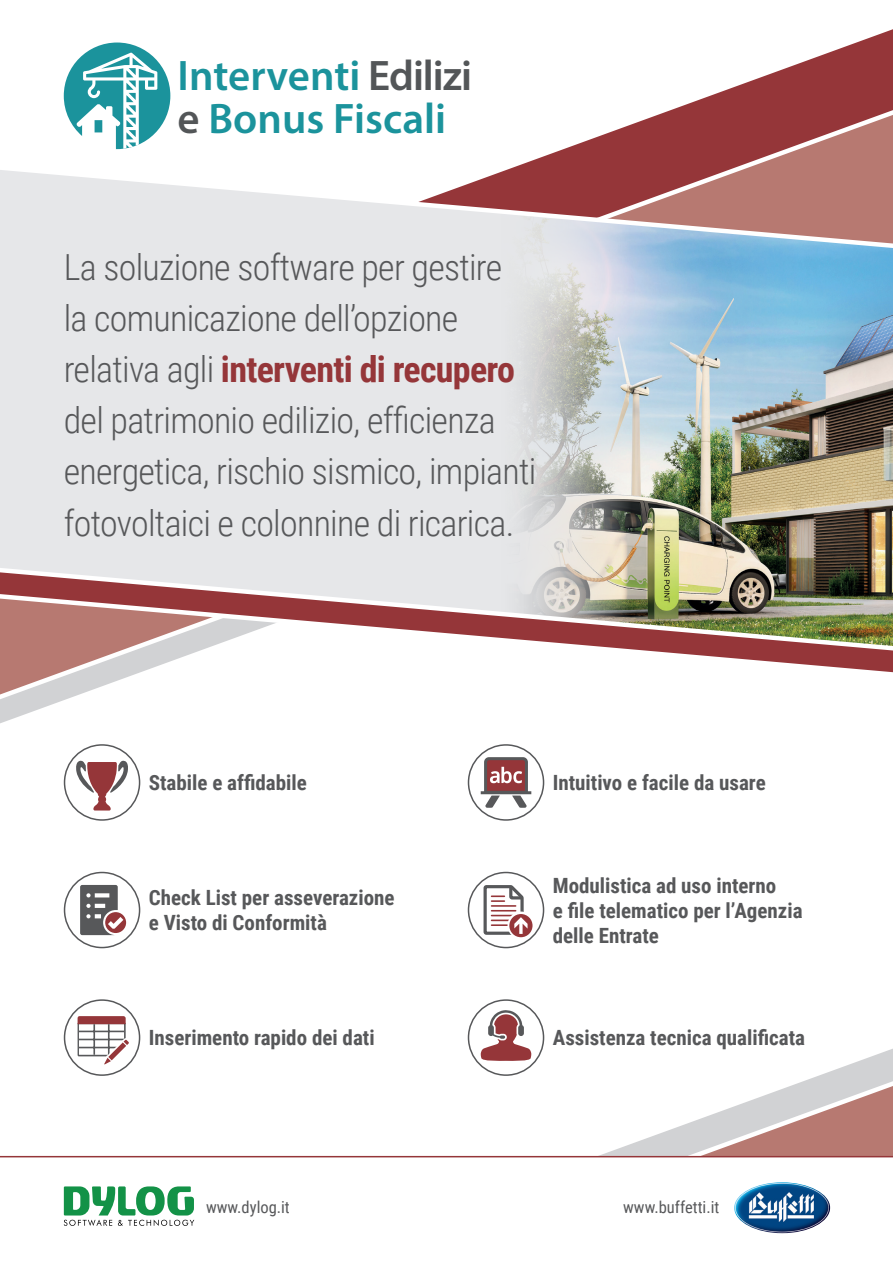
<style>
.page{position:relative;width:893px;height:1263px;background:#fff}
.page>*{position:absolute;margin:0;border:0;box-sizing:border-box;transform-origin:0 0}
.t1{font:600 42.9px/42.9px "Myriad Pro";color:#1b939c}
.t2{font:300 36px/51px "Roboto Condensed";letter-spacing:-.02em;color:#57585a}
.t3{font:700 21px/25.2px "Roboto Condensed";color:#57585a}
.t4{font:16.5px "Roboto Condensed";color:#57585a}
.s1{color:#535658}
.s2{font-weight:700;color:#953639}
</style>
<div class="page">
<svg style="left:528px;top:1025px;width:365px;height:131px"></svg>
<svg style="left:623px;top:1059px;width:270px;height:97px"></svg>
<svg style="left:0;top:689px;width:94px;height:35px"></svg>
<svg style="left:0;top:656px;width:893px;height:33px"></svg>
<svg style="left:63px;top:29px;width:830px;height:121px"></svg>
<svg style="left:518px;top:95px;width:375px;height:65px"></svg>
<img style="left:0;top:160px;width:893px;height:496px">
<div style="left:468px;top:999px;width:76px;height:77px;border:2px solid #57585a;border-radius:50%"></div>
<svg style="left:481px;top:1010px;width:50px;height:51px"></svg>
<div style="left:64px;top:744px;width:76px;height:77px;border:2px solid #57585a;border-radius:50%"></div>
<svg style="left:76px;top:760px;width:52px;height:50px"></svg>
<div style="left:64px;top:872px;width:76px;height:76px;border:2px solid #57585a;border-radius:50%"></div>
<svg style="left:80px;top:885px;width:46px;height:50px"></svg>
<div style="left:64px;top:999px;width:76px;height:77px;border:2px solid #57585a;border-radius:50%"></div>
<svg style="left:77px;top:1016px;width:52px;height:48px"></svg>
<div style="left:468px;top:744px;width:76px;height:77px;border:2px solid #57585a;border-radius:50%"></div>
<hr style="left:481px;top:791px;width:50px;height:3px;background:#57585a">
<svg style="left:483px;top:757px;width:46px;height:51px"></svg>
<div style="left:468px;top:872px;width:76px;height:76px;border:2px solid #57585a;border-radius:50%"></div>
<svg style="left:483px;top:883px;width:49px;height:54px"></svg>
<svg style="left:64px;top:43px;width:106px;height:106px"></svg>
<svg style="left:0;top:1156px;width:893px;height:78px"></svg>
<svg style="left:64px;top:1186px;width:130px;height:40px"></svg>
<img style="left:734px;top:1182px;width:96px;height:51px">
<h1 class="t1" style="left:178px;top:53px;width:296px">Interventi <span class="s1">Edilizi e</span> Bonus Fiscali</h1>
<h2 class="t2" style="left:64px;top:241px;width:474px">La soluzione software per gestire<br>la comunicazione dell’opzione relativa agli <span class="s2">interventi di recupero </span>del patrimonio edilizio, efficienza energetica, rischio sismico, impianti fotovoltaici e colonnine di ricarica.</h2>
<p class="t3" style="left:149px;top:769px;width:160px">Stabile e affidabile</p>
<p class="t3" style="left:553px;top:769px;width:214px">Intuitivo e facile da usare</p>
<p class="t3" style="left:149px;top:884px;width:247px">Check List per asseverazione e Visto di Conformità</p>
<p class="t3" style="left:553px;top:872px;width:251px">Modulistica ad uso interno<br>e file telematico per l’Agenzia delle Entrate</p>
<p class="t3" style="left:149px;top:1025px;width:227px">Inserimento rapido dei dati</p>
<p class="t3" style="left:553px;top:1025px;width:254px">Assistenza tecnica qualificata</p>
<p class="t4" style="left:206px;top:1195px;width:85px">www.dylog.it</p>
<p class="t4" style="left:623px;top:1195px;width:98px">www.buffetti.it</p>
</div>
